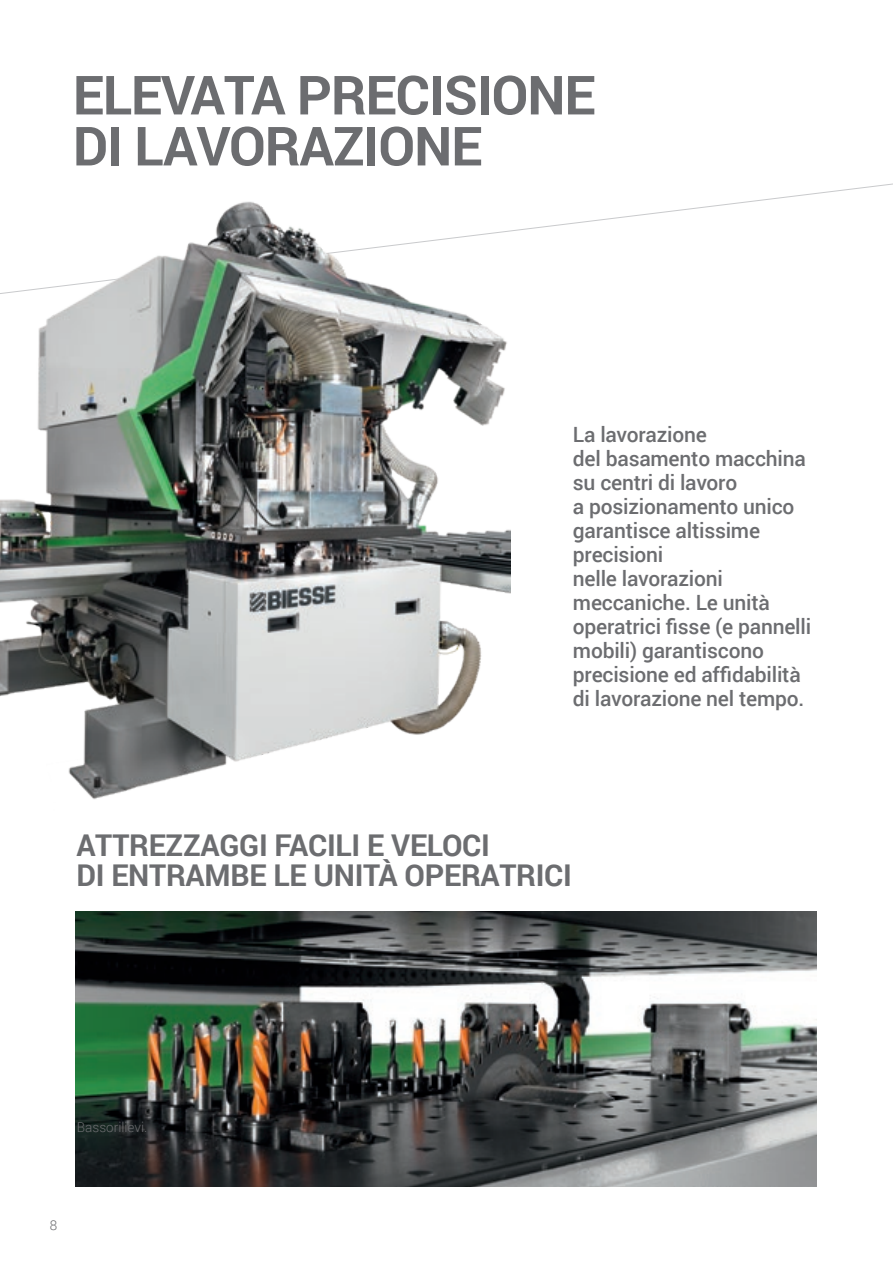
<style>
.page{position:relative;width:893px;height:1263px;background:#fff}
.page>*{position:absolute;margin:0;border:0;box-sizing:border-box;transform-origin:0 0}
._1_TITOLO_GRIGIO{font:700 54px/51px "Roboto";letter-spacing:-.02em;color:#6c6d70}
.t1{font:700 30px/30px "Roboto";letter-spacing:-.01em;color:#6c6d70}
._2_SOTTOTITOLO_ROSSO{font:500 21px/24px "Roboto";letter-spacing:-.01em;color:#6c6d70}
._5_TESTO_9_grigio{font:300 13.5px "Roboto";color:#6c6d70}
</style>
<div class="page">
<img style="left:0;top:201px;width:510px;height:599px">
<img style="left:76px;top:911px;width:740px;height:275px">
<p class="_1_TITOLO_GRIGIO" style="left:73px;top:68px;width:524px">ELEVATA PRECISIONE<br>DI LAVORAZIONE</p>
<p class="_2_SOTTOTITOLO_ROSSO" style="left:573px;top:421px;width:240px">La lavorazione<br>del basamento macchina su centri di lavoro<br>a posizionamento unico garantisce altissime precisioni<br>nelle lavorazioni meccaniche. Le unità operatrici fisse (e pannelli mobili) garantiscono precisione ed affidabilità di lavorazione nel tempo.</p>
<h2 class="t1" style="left:76px;top:829px;width:497px">ATTREZZAGGI FACILI E VELOCI<br>DI ENTRAMBE LE UNITÀ OPERATRICI</h2>
<p class="_5_TESTO_9_grigio" style="left:77px;top:1118px;width:72px">Bassorilievi.</p>
<p class="_5_TESTO_9_grigio" style="left:50px;top:1215px;width:9px">8</p>
</div>
